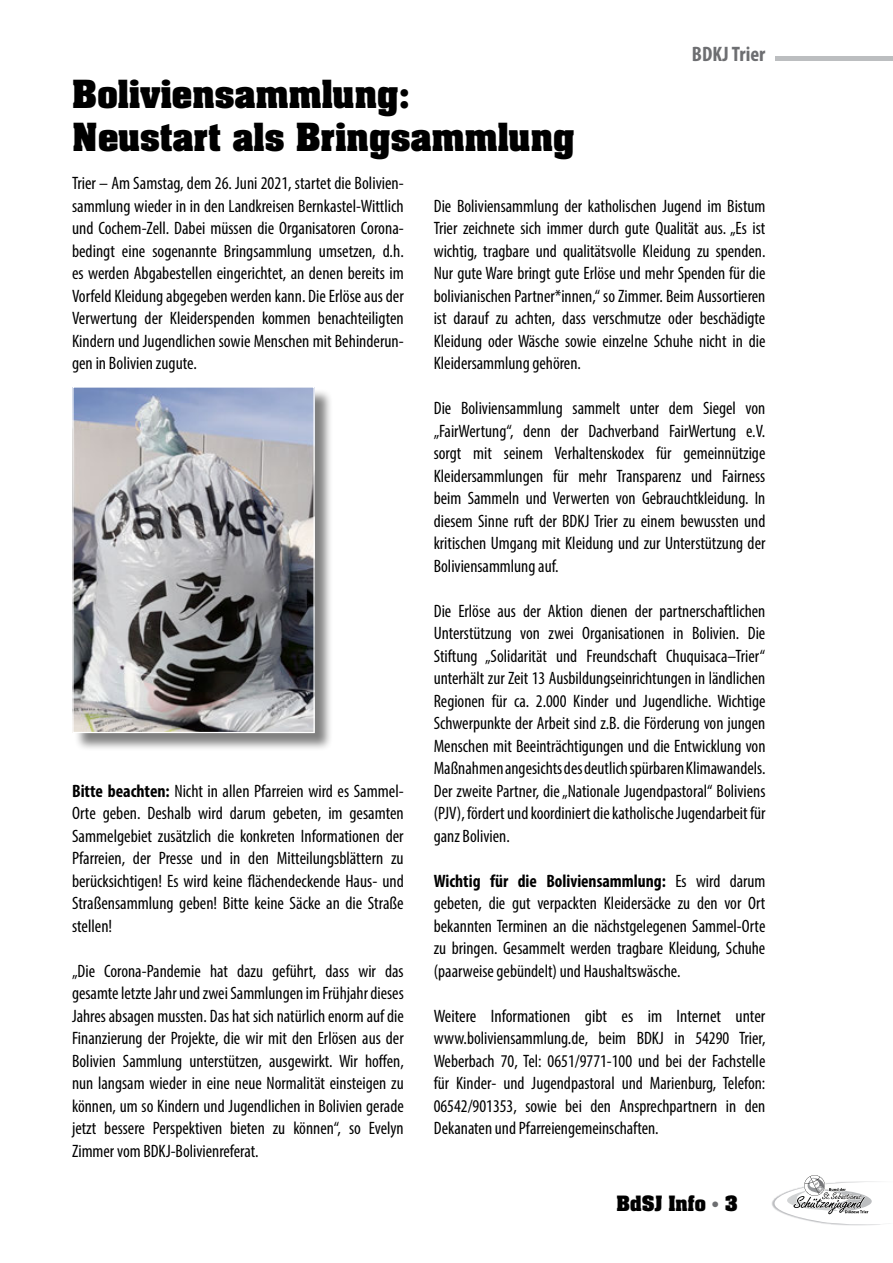
<style>
.page{position:relative;width:893px;height:1263px;background:#fff}
.page>*{position:absolute;margin:0;border:0;box-sizing:border-box;transform-origin:0 0}
.t1{font:700 33px/43.5px "Aachen";color:#000}
.t2{font:700 condensed 21px "Myriad Pro";color:#6d6e71}
.t3{font:condensed 18px/22.5px "Myriad Pro";color:#000;text-align:justify}
.t4{font:700 18px "Aachen";color:#000}
.s1{font-weight:700}
.s2{color:#6d6e71}
</style>
<div class="page">
<svg style="left:772px;top:1175px;width:109px;height:51px"></svg>
<hr style="left:775px;top:56px;width:118px;height:4px;background:#bcbec0">
<div style="left:74px;top:389px;width:259px;height:363px;background:#000;opacity:.5"></div>
<img style="left:74px;top:388px;width:239px;height:343px">
<div style="left:72px;top:386px;width:243px;height:347px;border:1px solid #fff"></div>
<h1 class="t1" style="left:72px;top:71px;width:504px">Boliviensammlung:<br>Neustart als Bringsammlung</h1>
<p class="t2" style="left:692px;top:40px;width:75px">BDKJ Trier</p>
<p class="t3" style="left:72px;top:172px;width:333px">Trier – Am Samstag, dem 26. Juni 2021, startet die Bolivien&shy;sammlung wieder in in den Landkreisen Bernkastel-Wittlich und Cochem-Zell. Dabei müssen die Organisatoren Corona&shy;bedingt eine sogenannte Bringsammlung umsetzen, d.h. es werden Abgabestellen eingerichtet, an denen bereits im Vorfeld Kleidung abgegeben werden kann. Die Erlöse aus der Verwertung der Kleiderspenden kommen benachteiligten Kindern und Jugendlichen sowie Menschen mit Behinderun&shy;gen in Bolivien zugute.</p>
<p class="t3" style="left:72px;top:779px;width:333px"><span class="s1">Bitte beachten:</span> Nicht in allen Pfarreien wird es Sammel-Orte geben. Deshalb wird darum gebeten, im gesamten Sammelgebiet zusätzlich die konkreten Informationen der Pfarreien, der Presse und in den Mitteilungsblättern zu berücksichtigen! Es wird keine flächendeckende Haus- und Straßensammlung geben! Bitte keine Säcke an die Straße stellen!</p>
<p class="t3" style="left:72px;top:959px;width:333px">„Die Corona-Pandemie hat dazu geführt, dass wir das gesamte letzte Jahr und zwei Sammlungen im Frühjahr dieses Jahres absagen mussten. Das hat sich natürlich enorm auf die Finanzierung der Projekte, die wir mit den Erlösen aus der Bolivien Sammlung unterstützen, ausgewirkt. Wir hoffen, nun langsam wieder in eine neue Normalität einsteigen zu können, um so Kindern und Jugendlichen in Bolivien gerade jetzt bessere Perspektiven bieten zu können“, so Evelyn Zimmer vom BDKJ-Bolivienreferat.</p>
<p class="t3" style="left:434px;top:194px;width:333px">Die Boliviensammlung der katholischen Jugend im Bistum Trier zeichnete sich immer durch gute Qualität aus. „Es ist wichtig, tragbare und qualitätsvolle Kleidung zu spenden.<br>Nur gute Ware bringt gute Erlöse und mehr Spenden für die bolivianischen Partner*innen,“ so Zimmer. Beim Aussortieren ist darauf zu achten, dass verschmutze oder beschädigte Kleidung oder Wäsche sowie einzelne Schuhe nicht in die Kleidersammlung gehören.</p>
<p class="t3" style="left:434px;top:397px;width:333px">Die Boliviensammlung sammelt unter dem Siegel von „FairWertung“, denn der Dachverband FairWertung e.V. sorgt mit seinem Verhaltenskodex für gemeinnützige Kleidersammlungen für mehr Transparenz und Fairness beim Sammeln und Verwerten von Gebrauchtkleidung. In diesem Sinne ruft der BDKJ Trier zu einem bewussten und kritischen Umgang mit Kleidung und zur Unterstützung der Boliviensammlung auf.</p>
<p class="t3" style="left:434px;top:599px;width:333px">Die Erlöse aus der Aktion dienen der partnerschaftlichen Unterstützung von zwei Organisationen in Bolivien. Die Stiftung „Solidarität und Freundschaft Chuquisaca–Trier“ unterhält zur Zeit 13 Ausbildungseinrichtungen in ländlichen Regionen für ca. 2.000 Kinder und Jugendliche. Wichtige Schwerpunkte der Arbeit sind z.B. die Förderung von jungen Menschen mit Beeinträchtigungen und die Entwicklung von Maßnahmen angesichts des deutlich spürbaren Klimawandels.<br>Der zweite Partner, die „Nationale Jugendpastoral“ Boliviens (PJV), fördert und koordiniert die katholische Jugendarbeit für ganz Bolivien.</p>
<p class="t3" style="left:434px;top:869px;width:333px"><span class="s1">Wichtig für die Boliviensammlung:</span> Es wird darum gebeten, die gut verpackten Kleidersäcke zu den vor Ort bekannten Terminen an die nächstgelegenen Sammel-Orte zu bringen. Gesammelt werden tragbare Kleidung, Schuhe (paarweise gebündelt) und Haushaltswäsche.</p>
<p class="t3" style="left:434px;top:1004px;width:333px">Weitere Informationen gibt es im Internet unter www.boliviensammlung.de, beim BDKJ in 54290 Trier, Weberbach 70, Tel: 0651/9771-100 und bei der Fachstelle für Kinder- und Jugendpastoral und Marienburg, Telefon:<br>06542/901353, sowie bei den Ansprechpartnern in den Dekanaten und Pfarreiengemeinschaften.</p>
<p class="t4" style="left:617px;top:1190px;width:122px">BdSJ Info <span class="s2">•</span> 3</p>
</div>
